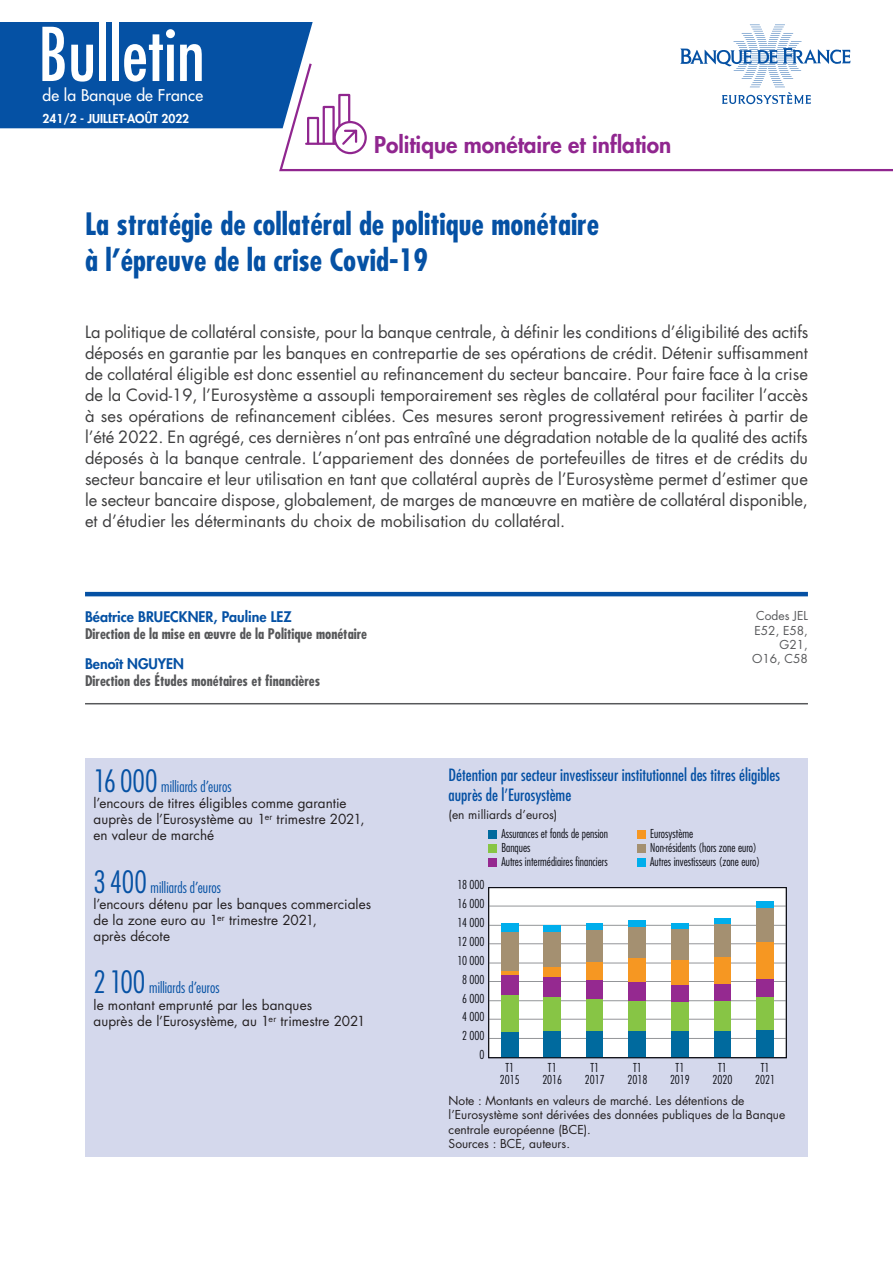
<style>
.page{position:relative;width:893px;height:1263px;background:#fff}
.page>*{position:absolute;margin:0;border:0;box-sizing:border-box;transform-origin:0 0}
.t1{font:condensed 72px "Futura Std";color:#fff}
.t2{font:700 condensed 30px/36px "Futura Std";color:#0551a4}
.t3{font:800 22.5px "Futura Std";color:#90268f}
.t4{font:16.5px/21px "Futura Std";color:#3e3e3f;text-align:justify}
.t5{font:condensed 16.5px/19.8px "Futura Std";color:#0551a4}
.t6{font:500 15.75px "Futura Std";letter-spacing:.01em;color:#fff}
.t7{font:300 condensed 15px "Futura Std";letter-spacing:.005em;color:#0551a4}
.t8{font:700 condensed 14.25px "Futura Std";color:#57585a}
.t9{font:800 14.25px "Futura Std";color:#0551a4}
.t10{font:13.5px/16.2px "Futura Std";letter-spacing:.005em;color:#231f20}
.t11{font:300 condensed 12px/12px "Futura Std";color:#0d0e15;text-align:center}
.t12{font:12px/14.4px "Futura Std";color:#231f20}
.t13{font:12px/14.4px "Futura Std";color:#57585a;text-align:right}
.t14{font:800 12px "Futura Std";color:#fff}
.s1{font-size:30px}
</style>
<div class="page">
<svg style="left:278px;top:104px;width:615px;height:67px"></svg>
<svg style="left:680px;top:25px;width:171px;height:79px"></svg>
<hr style="left:306px;top:143px;width:29px;height:2px;background:#90268f">
<div style="left:307px;top:117px;width:12px;height:27px;border:2px solid #90268f"></div>
<div style="left:323px;top:106px;width:12px;height:38px;border:2px solid #90268f"></div>
<div style="left:334px;top:121px;width:33px;height:33px;border:2px solid #90268f;border-radius:50%"></div>
<svg style="left:337px;top:93px;width:22px;height:54px"></svg>
<div style="left:0;top:22px;width:313px;height:106px;background:#0551a4"></div>
<div style="left:85px;top:758px;width:723px;height:399px;background:#d4d8ec"></div>
<div style="left:489px;top:887px;width:297px;height:171px;background:#fff"></div>
<hr style="left:489px;top:1038px;width:297px;height:1px;background:#939598">
<hr style="left:489px;top:1019px;width:297px;height:1px;background:#939598">
<hr style="left:489px;top:1000px;width:297px;height:1px;background:#939598">
<hr style="left:489px;top:981px;width:297px;height:1px;background:#939598">
<hr style="left:489px;top:963px;width:297px;height:1px;background:#939598">
<hr style="left:489px;top:943px;width:297px;height:1px;background:#939598">
<hr style="left:489px;top:925px;width:297px;height:1px;background:#939598">
<hr style="left:489px;top:906px;width:297px;height:1px;background:#939598">
<div style="left:501px;top:1031px;width:17px;height:27px;background:#006a9e"></div>
<div style="left:543px;top:1031px;width:18px;height:27px;background:#006a9e"></div>
<div style="left:587px;top:1031px;width:16px;height:27px;background:#006a9e"></div>
<div style="left:629px;top:1031px;width:17px;height:27px;background:#006a9e"></div>
<div style="left:671px;top:1031px;width:17px;height:27px;background:#006a9e"></div>
<div style="left:714px;top:1031px;width:17px;height:27px;background:#006a9e"></div>
<div style="left:756px;top:1030px;width:18px;height:28px;background:#006a9e"></div>
<div style="left:501px;top:931px;width:17px;height:40px;background:#a49071"></div>
<div style="left:543px;top:931px;width:18px;height:37px;background:#a49071"></div>
<div style="left:587px;top:930px;width:16px;height:32px;background:#a49071"></div>
<div style="left:629px;top:926px;width:17px;height:32px;background:#a49071"></div>
<div style="left:671px;top:929px;width:17px;height:31px;background:#a49071"></div>
<div style="left:714px;top:924px;width:17px;height:34px;background:#a49071"></div>
<div style="left:756px;top:907px;width:18px;height:35px;background:#a49071"></div>
<div style="left:501px;top:923px;width:17px;height:8px;background:#00aeec"></div>
<div style="left:543px;top:924px;width:18px;height:7px;background:#00aeec"></div>
<div style="left:587px;top:923px;width:16px;height:7px;background:#00aeec"></div>
<div style="left:629px;top:920px;width:17px;height:6px;background:#00aeec"></div>
<div style="left:671px;top:924px;width:17px;height:5px;background:#00aeec"></div>
<div style="left:714px;top:918px;width:17px;height:6px;background:#00aeec"></div>
<div style="left:756px;top:901px;width:18px;height:6px;background:#00aeec"></div>
<div style="left:501px;top:994px;width:17px;height:37px;background:#87c545"></div>
<div style="left:543px;top:996px;width:18px;height:35px;background:#87c545"></div>
<div style="left:587px;top:998px;width:16px;height:33px;background:#87c545"></div>
<div style="left:629px;top:1001px;width:17px;height:30px;background:#87c545"></div>
<div style="left:671px;top:1001px;width:17px;height:30px;background:#87c545"></div>
<div style="left:714px;top:1001px;width:17px;height:30px;background:#87c545"></div>
<div style="left:756px;top:997px;width:18px;height:33px;background:#87c545"></div>
<div style="left:501px;top:974px;width:17px;height:20px;background:#952990"></div>
<div style="left:543px;top:977px;width:18px;height:19px;background:#952990"></div>
<div style="left:587px;top:980px;width:16px;height:18px;background:#952990"></div>
<div style="left:629px;top:981px;width:17px;height:20px;background:#952990"></div>
<div style="left:671px;top:984px;width:17px;height:17px;background:#952990"></div>
<div style="left:714px;top:984px;width:17px;height:17px;background:#952990"></div>
<div style="left:756px;top:979px;width:18px;height:18px;background:#952990"></div>
<div style="left:489px;top:830px;width:8px;height:8px;background:#006a9e"></div>
<div style="left:637px;top:844px;width:9px;height:8px;background:#a49071"></div>
<div style="left:637px;top:858px;width:9px;height:8px;background:#00aeec"></div>
<div style="left:489px;top:844px;width:8px;height:8px;background:#87c545"></div>
<div style="left:489px;top:858px;width:8px;height:8px;background:#952990"></div>
<div style="left:637px;top:830px;width:9px;height:8px;background:#f69722"></div>
<hr style="left:501px;top:971px;width:17px;height:3px;background:#f69722">
<div style="left:543px;top:968px;width:18px;height:9px;background:#f69722"></div>
<div style="left:587px;top:962px;width:16px;height:18px;background:#f69722"></div>
<div style="left:629px;top:958px;width:17px;height:23px;background:#f69722"></div>
<div style="left:671px;top:960px;width:17px;height:24px;background:#f69722"></div>
<div style="left:714px;top:958px;width:17px;height:26px;background:#f69722"></div>
<div style="left:756px;top:942px;width:18px;height:37px;background:#f69722"></div>
<div style="left:488px;top:887px;width:298px;height:171px;border:1px solid #0d0e15"></div>
<hr style="left:85px;top:592px;width:723px;height:4px;background:#0551a4">
<hr style="left:85px;top:703px;width:723px;height:1px;background:#57585a">
<h1 class="t1" style="left:38px;top:11px;width:168px">Bulletin</h1>
<p class="t6" style="left:43px;top:85px;width:162px">de la Banque de France</p>
<p class="t14" style="left:43px;top:111px;width:148px">241/2 - JUILLET-AOÛT 2022</p>
<h3 class="t3" style="left:374px;top:131px;width:299px">Politique monétaire et inflation</h3>
<h2 class="t2" style="left:85px;top:206px;width:516px">La stratégie de collatéral de politique monétaire à l’épreuve de la crise Covid‑19</h2>
<p class="t4" style="left:85px;top:322px;width:725px">La politique de collatéral consiste, pour la banque centrale, à définir les conditions d’éligibilité des actifs déposés en garantie par les banques en contrepartie de ses opérations de crédit. Détenir suffisamment de collatéral éligible est donc essentiel au refinancement du secteur bancaire. Pour faire face à la crise de la Covid‑19, l’Eurosystème a assoupli temporairement ses règles de collatéral pour faciliter l’accès à ses opérations de refinancement ciblées. Ces mesures seront progressivement retirées à partir de l’été 2022. En agrégé, ces dernières n’ont pas entraîné une dégradation notable de la qualité des actifs déposés à la banque centrale. L’appariement des données de portefeuilles de titres et de crédits du secteur bancaire et leur utilisation en tant que collatéral auprès de l’Eurosystème permet d’estimer que le secteur bancaire dispose, globalement, de marges de manœuvre en matière de collatéral disponible, et d’étudier les déterminants du choix de mobilisation du collatéral.</p>
<p class="t9" style="left:85px;top:608px;width:208px">Béatrice BRUECKNER, Pauline LEZ</p>
<p class="t8" style="left:85px;top:625px;width:284px">Direction de la mise en œuvre de la Politique monétaire</p>
<p class="t9" style="left:85px;top:654px;width:101px">Benoît NGUYEN</p>
<p class="t8" style="left:85px;top:672px;width:237px">Direction des Études monétaires et financières</p>
<p class="t7" style="left:94px;top:777px;width:140px"><span class="s1">16 000</span> milliards d’euros</p>
<p class="t10" style="left:94px;top:795px;width:272px">l’encours de titres éligibles comme garantie auprès de l’Eurosystème au 1<sup>er</sup> trimestre 2021, en valeur de marché</p>
<p class="t7" style="left:94px;top:878px;width:129px"><span class="s1">3 400</span> milliards d’euros</p>
<p class="t10" style="left:94px;top:896px;width:279px">l’encours détenu par les banques commerciales de la zone euro au 1<sup>er</sup> trimestre 2021,<br>après décote</p>
<p class="t7" style="left:94px;top:979px;width:128px"><span class="s1">2 100</span> milliards d’euros</p>
<p class="t10" style="left:94px;top:997px;width:273px">le montant emprunté par les banques<br>auprès de l’Eurosystème, au 1<sup>er</sup> trimestre 2021</p>
<p class="t13" style="left:752px;top:609px;width:57px">Codes JEL<br>E52, E58,<br>G21,<br>O16, C58</p>
<p class="t5" style="left:449px;top:765px;width:333px">Détention par secteur investisseur institutionnel des titres éligibles auprès de l’Eurosystème</p>
<p class="t12" style="left:449px;top:808px;width:110px">(en milliards d’euros)</p>
<p class="t11" style="left:457px;top:879px;width:29px">18 000</p>
<p class="t11" style="left:457px;top:898px;width:29px">16 000</p>
<p class="t11" style="left:457px;top:916px;width:29px">14 000</p>
<p class="t11" style="left:457px;top:935px;width:29px">12 000</p>
<p class="t11" style="left:457px;top:954px;width:29px">10 000</p>
<p class="t11" style="left:462px;top:973px;width:24px">8 000</p>
<p class="t11" style="left:462px;top:992px;width:24px">6 000</p>
<p class="t11" style="left:462px;top:1011px;width:24px">4 000</p>
<p class="t11" style="left:462px;top:1030px;width:24px">2 000</p>
<p class="t11" style="left:479px;top:1049px;width:6px">0</p>
<p class="t11" style="left:501px;top:826px;width:108px;line-height:14px;text-align:left">Assurances et fonds de pension<br>Banques<br>Autres intermédiaires financiers</p>
<p class="t11" style="left:650px;top:827px;width:45px">Eurosystème</p>
<p class="t11" style="left:650px;top:840px;width:111px;line-height:14px;text-align:left">Non-résidents (hors zone euro)<br>Autres investisseurs (zone euro)</p>
<p class="t11" style="left:500px;top:1061px;width:21px">T1<br>2015</p>
<p class="t11" style="left:542px;top:1061px;width:21px">T1<br>2016</p>
<p class="t11" style="left:585px;top:1061px;width:21px">T1<br>2017</p>
<p class="t11" style="left:627px;top:1061px;width:21px">T1<br>2018</p>
<p class="t11" style="left:670px;top:1061px;width:21px">T1<br>2019</p>
<p class="t11" style="left:712px;top:1061px;width:21px">T1<br>2020</p>
<p class="t11" style="left:755px;top:1061px;width:21px">T1<br>2021</p>
<p class="t12" style="left:449px;top:1093px;width:338px">Note : Montants en valeurs de marché. Les détentions de l’Eurosystème sont dérivées des données publiques de la Banque centrale européenne (BCE).<br>Sources : BCE, auteurs.</p>
</div>
